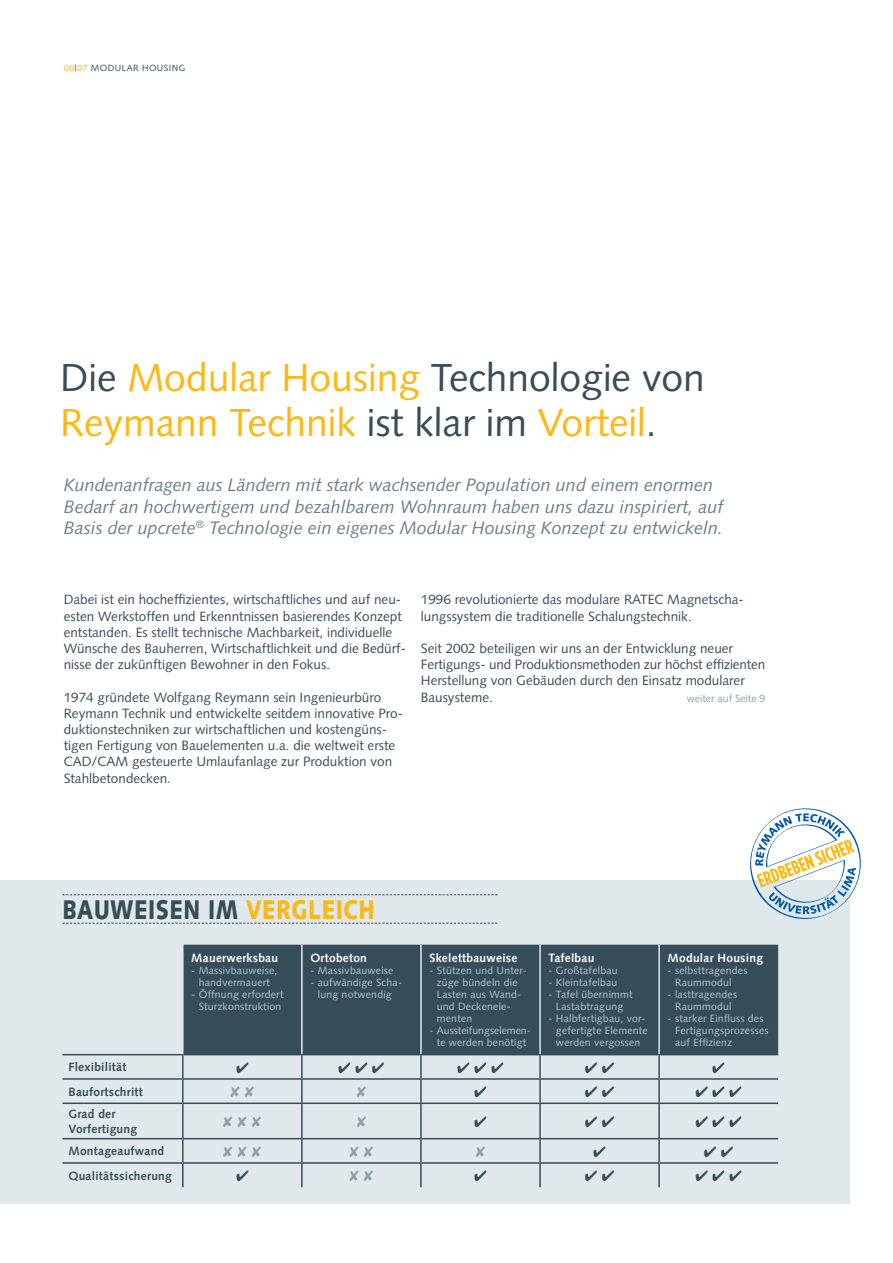
<style>
.page{position:relative;width:893px;height:1263px;background:#fff}
.page>*{position:absolute;margin:0;border:0;box-sizing:border-box;transform-origin:0 0}
.t1{font:39px/45px "Syntax LT Std";color:#fdb813}
.t2{font:900 27px "Syntax LT Std";letter-spacing:.02em;color:#374e5a;scale:.8 1}
.t3{font:italic 18px/21.6px "Syntax LT Std";color:#697f8b}
.t4{font:15px "Zapf Dingbats";color:#374e5a}
.t5{font:15px "Zapf Dingbats";color:#8da0aa}
.t6{font:13.5px/16.2px "Syntax LT Std";color:#374e5a}
.t7{font:700 12px/14.4px "Syntax LT Std";letter-spacing:.02em;color:#374e5a}
.t8{font:700 12px "Syntax LT Std";letter-spacing:.02em;color:#fff}
.t9{font:10.5px/12px "Syntax LT Std";letter-spacing:.02em;color:#b5c3cb;text-align:center}
.t10{font:10.5px/12px "Syntax LT Std";color:#b5c3cb;text-align:center}
.t11{font:10.5px "Syntax LT Std";color:#8fa1ac}
.t12{font:9px "Syntax LT Std";letter-spacing:.05em;color:#374e5a}
.s1{color:#fdb813}
.s2{color:#374e5a}
</style>
<div class="page">
<div style="left:0;top:880px;width:849px;height:324px;background:#e1e8ec"></div>
<svg style="left:62px;top:894px;width:435px;height:1px"></svg>
<svg style="left:62px;top:923px;width:435px;height:1px"></svg>
<div style="left:184px;top:945px;width:594px;height:109px;background:#374e5a"></div>
<hr style="left:62px;top:1078px;width:121px;height:2px;background:#374e5a">
<hr style="left:183px;top:1078px;width:595px;height:2px;background:#374e5a">
<hr style="left:62px;top:1103px;width:121px;height:1px;background:#374e5a">
<hr style="left:183px;top:1103px;width:595px;height:1px;background:#374e5a">
<hr style="left:62px;top:1138px;width:121px;height:1px;background:#374e5a">
<hr style="left:183px;top:1138px;width:595px;height:1px;background:#374e5a">
<hr style="left:62px;top:1054px;width:121px;height:1px;background:#374e5a">
<hr style="left:183px;top:1054px;width:595px;height:1px;background:#374e5a">
<hr style="left:182px;top:1055px;width:2px;height:23px;background:#374e5a">
<hr style="left:182px;top:1080px;width:2px;height:23px;background:#374e5a">
<hr style="left:182px;top:1104px;width:2px;height:34px;background:#374e5a">
<hr style="left:301px;top:945px;width:2px;height:109px;background:#e1e8ec">
<hr style="left:420px;top:945px;width:2px;height:109px;background:#e1e8ec">
<hr style="left:539px;top:945px;width:2px;height:109px;background:#e1e8ec">
<hr style="left:658px;top:945px;width:2px;height:109px;background:#e1e8ec">
<hr style="left:301px;top:1055px;width:2px;height:23px;background:#374e5a">
<hr style="left:420px;top:1055px;width:2px;height:23px;background:#374e5a">
<hr style="left:539px;top:1055px;width:2px;height:23px;background:#374e5a">
<hr style="left:658px;top:1055px;width:2px;height:23px;background:#374e5a">
<hr style="left:301px;top:1080px;width:2px;height:23px;background:#374e5a">
<hr style="left:420px;top:1080px;width:2px;height:23px;background:#374e5a">
<hr style="left:539px;top:1080px;width:2px;height:23px;background:#374e5a">
<hr style="left:658px;top:1080px;width:2px;height:23px;background:#374e5a">
<hr style="left:301px;top:1104px;width:2px;height:34px;background:#374e5a">
<hr style="left:420px;top:1104px;width:2px;height:34px;background:#374e5a">
<hr style="left:539px;top:1104px;width:2px;height:34px;background:#374e5a">
<hr style="left:658px;top:1104px;width:2px;height:34px;background:#374e5a">
<hr style="left:182px;top:1139px;width:2px;height:23px;background:#374e5a">
<hr style="left:301px;top:1139px;width:2px;height:23px;background:#374e5a">
<hr style="left:420px;top:1139px;width:2px;height:23px;background:#374e5a">
<hr style="left:539px;top:1139px;width:2px;height:23px;background:#374e5a">
<hr style="left:658px;top:1139px;width:2px;height:23px;background:#374e5a">
<hr style="left:62px;top:1162px;width:121px;height:2px;background:#374e5a">
<hr style="left:183px;top:1162px;width:119px;height:2px;background:#374e5a">
<hr style="left:182px;top:1164px;width:2px;height:23px;background:#374e5a">
<hr style="left:302px;top:1162px;width:119px;height:2px;background:#374e5a">
<hr style="left:301px;top:1164px;width:2px;height:23px;background:#374e5a">
<hr style="left:421px;top:1162px;width:119px;height:2px;background:#374e5a">
<hr style="left:420px;top:1164px;width:2px;height:23px;background:#374e5a">
<hr style="left:540px;top:1162px;width:119px;height:2px;background:#374e5a">
<hr style="left:539px;top:1164px;width:2px;height:23px;background:#374e5a">
<hr style="left:659px;top:1162px;width:119px;height:2px;background:#374e5a">
<hr style="left:658px;top:1164px;width:2px;height:23px;background:#374e5a">
<svg style="left:750px;top:808px;width:111px;height:113px"></svg>
<p class="t12" style="left:64px;top:64px;width:123px"><span class="s1">06</span>|<span class="s1">07</span> MODULAR HOUSING</p>
<h1 class="t1" style="left:60px;top:358px;width:646px"><span class="s2">Die</span> Modular Housing <span class="s2">Technologie von<br></span>Reymann Technik <span class="s2">ist klar im</span> Vorteil<span class="s2">.</span></h1>
<p class="t3" style="left:64px;top:475px;width:661px">Kundenanfragen aus Ländern mit stark wachsender Population und einem enormen<br>Bedarf an hochwertigem und bezahlbarem Wohnraum haben uns dazu inspiriert, auf<br>Basis der upcrete<sup>®</sup> Technologie ein eigenes Modular Housing Konzept zu entwickeln.</p>
<p class="t6" style="left:64px;top:593px;width:344px">Dabei ist ein hocheffizientes, wirtschaftliches und auf neu&shy;esten Werkstoffen und Erkenntnissen basierendes Konzept entstanden. Es stellt technische Machbarkeit, individuelle Wünsche des Bauherren, Wirtschaftlichkeit und die Bedürf&shy;nisse der zukünftigen Bewohner in den Fokus.</p>
<p class="t6" style="left:64px;top:690px;width:341px">1974 gründete Wolfgang Reymann sein Ingenieurbüro Reymann Technik und entwickelte seitdem innovative Pro&shy;duktionstechniken zur wirtschaftlichen und kostengüns&shy;tigen Fertigung von Bauelementen u.a. die weltweit erste CAD/CAM gesteuerte Umlaufanlage zur Produktion von Stahlbetondecken.</p>
<p class="t6" style="left:421px;top:593px;width:324px">1996 revolutionierte das modulare RATEC Magnetscha&shy;lungssystem die traditionelle Schalungstechnik.</p>
<p class="t6" style="left:421px;top:641px;width:346px">Seit 2002 beteiligen wir uns an der Entwicklung neuer Fertigungs- und Produktionsmethoden zur höchst effizienten Herstellung von Gebäuden durch den Einsatz modularer Bausysteme.</p>
<p class="t11" style="left:687px;top:694px;width:80px">weiter auf Seite 9</p>
<h2 class="t2" style="left:62px;top:893px;width:392px">BAUWEISEN IM <span class="s1">VERGLEICH</span></h2>
<p class="t8" style="left:191px;top:953px;width:88px">Mauerwerksbau</p>
<p class="t9" style="left:191px;top:965px;width:88px">- Massivbauweise, handvermauert</p>
<p class="t9" style="left:191px;top:989px;width:94px">- Öffnung erfordert<br>Sturzkonstruktion</p>
<p class="t8" style="left:310px;top:953px;width:58px">Ortobeton</p>
<p class="t9" style="left:310px;top:965px;width:85px">- Massivbauweise</p>
<p class="t9" style="left:310px;top:977px;width:93px">- aufwändige Scha&shy;lung notwendig</p>
<p class="t8" style="left:429px;top:953px;width:90px">Skelettbauweise</p>
<p class="t9" style="left:437px;top:965px;width:91px;text-align:left;text-indent:-7px">- Stützen und Unter&shy;züge bündeln die<br>Lasten aus Wand&shy;und Deckenele&shy;menten</p>
<p class="t10" style="left:429px;top:1025px;width:103px">- Aussteifungselemen&shy;te werden benötigt</p>
<p class="t8" style="left:548px;top:953px;width:47px">Tafelbau</p>
<p class="t9" style="left:548px;top:965px;width:71px">- Großtafelbau</p>
<p class="t9" style="left:548px;top:977px;width:70px">- Kleintafelbau</p>
<p class="t9" style="left:548px;top:989px;width:86px">- Tafel übernimmt<br>Lastabtragung</p>
<p class="t9" style="left:556px;top:1013px;width:93px;text-align:left;text-indent:-7px">- Halbfertigbau, vor&shy;gefertigte Elemente werden vergossen</p>
<p class="t8" style="left:668px;top:953px;width:97px">Modular Housing</p>
<p class="t9" style="left:675px;top:965px;width:74px;text-align:left;text-indent:-7px">- selbsttragendes<br>Raummodul</p>
<p class="t9" style="left:668px;top:989px;width:71px">- lasttragendes<br>Raummodul</p>
<p class="t9" style="left:675px;top:1013px;width:95px;text-align:left;text-indent:-7px">- starker Einfluss des<br>Fertigungsprozesses auf Effizienz</p>
<p class="t7" style="left:68px;top:1061px;width:59px">Flexibilität</p>
<p class="t4" style="left:338px;top:1061px;width:48px">✔ ✔ ✔</p>
<p class="t4" style="left:457px;top:1061px;width:48px">✔ ✔ ✔</p>
<p class="t7" style="left:68px;top:1085px;width:76px">Baufortschritt</p>
<p class="t4" style="left:695px;top:1085px;width:48px">✔ ✔ ✔</p>
<p class="t7" style="left:68px;top:1108px;width:70px">Grad der<br>Vorfertigung</p>
<p class="t5" style="left:223px;top:1115px;width:40px">✘ ✘ ✘</p>
<p class="t4" style="left:695px;top:1115px;width:48px">✔ ✔ ✔</p>
<p class="t7" style="left:68px;top:1145px;width:97px">Montageaufwand</p>
<p class="t5" style="left:223px;top:1145px;width:40px">✘ ✘ ✘</p>
<p class="t7" style="left:68px;top:1169px;width:105px">Qualitätssicherung</p>
<p class="t4" style="left:695px;top:1169px;width:48px">✔ ✔ ✔</p>
</div>
